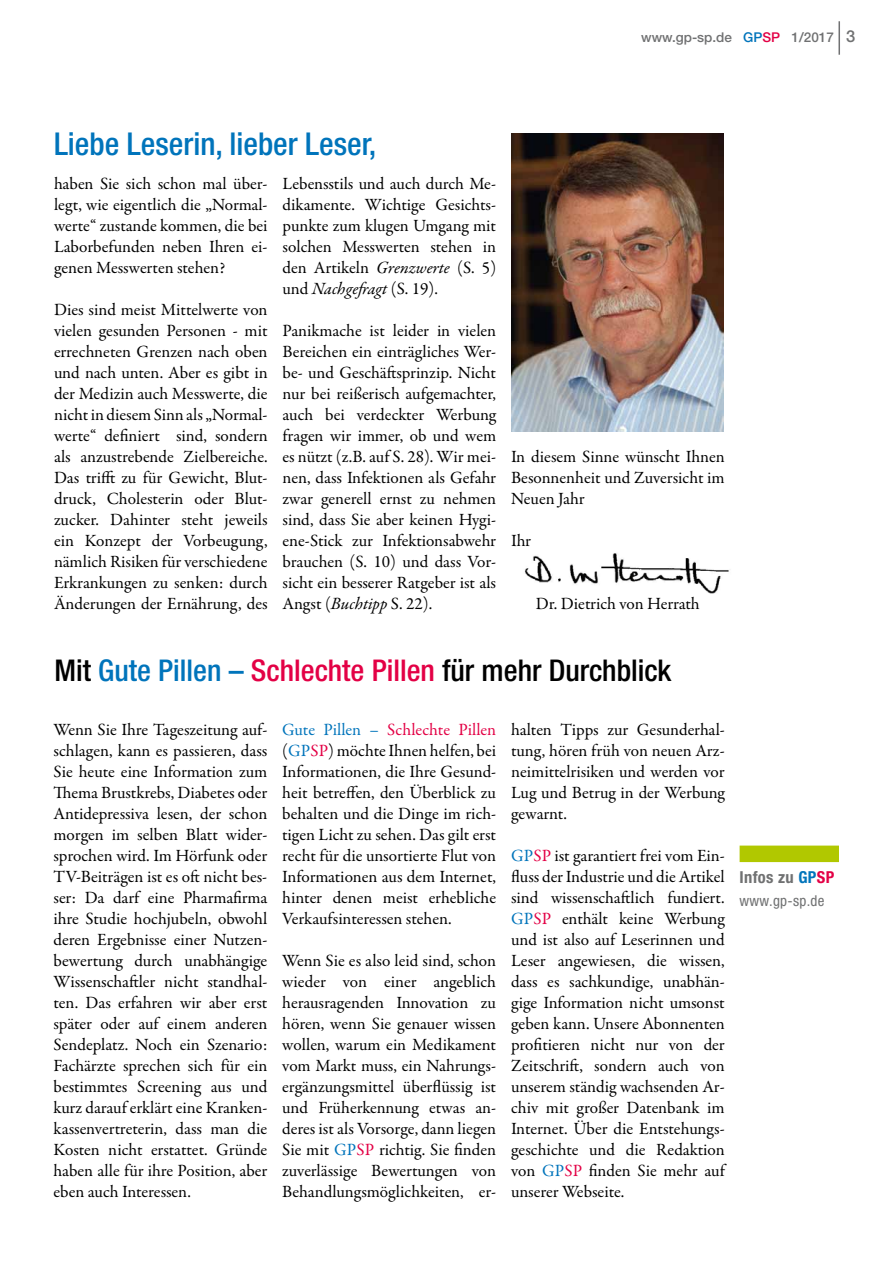
<style>
.page{position:relative;width:893px;height:1263px;background:#fff}
.page>*{position:absolute;margin:0;border:0;box-sizing:border-box;transform-origin:0 0}
.t1{font:500 condensed 31.5px "Helvetica Neue LT Std";color:#0074bb}
.t2{font:500 condensed 30px "Helvetica Neue LT Std";color:#000}
.t3{font:17.25px/21px "Garamond Premr Pro";letter-spacing:-.005em;color:#000;text-align:justify}
.t4{font:700 condensed 16.5px "Helvetica Neue LT";color:#707172}
.t5{font:condensed 15px "Helvetica Neue LT";letter-spacing:.02em;color:#707172}
.t6{font:500 13.5px "Helvetica Neue LT";color:#707172}
.s1{color:#0074bb}
.s2{color:#e30045}
.s3{font-size:16.5px}
.s4{font-style:italic}
</style>
<div class="page">
<hr style="left:838px;top:21px;width:2px;height:34px;background:#707172">
<img style="left:524px;top:553px;width:205px;height:41px">
<div style="left:740px;top:845px;width:99px;height:17px;background:#b1c800"></div>
<img style="left:511px;top:134px;width:213px;height:298px">
<p class="t6" style="left:641px;top:29px;width:215px">www.gp-sp.de <span class="s1">GP</span><span class="s2">SP</span> 1/2017 <span class="s3">3</span></p>
<h1 class="t1" style="left:54px;top:125px;width:324px">Liebe Leserin, lieber Leser,</h1>
<p class="t3" style="left:54px;top:173px;width:215px">haben Sie sich schon mal über&shy;legt, wie eigentlich die „Normal&shy;werte“ zustande kommen, die bei Laborbefunden neben Ihren ei&shy;genen Messwerten stehen?</p>
<p class="t3" style="left:54px;top:299px;width:215px">Dies sind meist Mittelwerte von vielen gesunden Personen - mit errechneten Grenzen nach oben und nach unten. Aber es gibt in der Medizin auch Messwerte, die nicht in diesem Sinn als „Normal&shy;werte“ definiert sind, sondern als anzustrebende Zielbereiche.<br>Das trifft zu für Gewicht, Blut&shy;druck, Cholesterin oder Blut&shy;zucker. Dahinter steht jeweils ein Konzept der Vorbeugung, nämlich Risiken für verschiedene Erkrankungen zu senken: durch Änderungen der Ernährung, des</p>
<p class="t3" style="left:283px;top:173px;width:215px">Lebensstils und auch durch Me&shy;dikamente. Wichtige Gesichts&shy;punkte zum klugen Umgang mit solchen Messwerten stehen in den Artikeln <span class="s4">Grenzwerte</span> (S. 5) und <span class="s4">Nachgefragt</span> (S. 19).</p>
<p class="t3" style="left:283px;top:320px;width:215px">Panikmache ist leider in vielen Bereichen ein einträgliches Wer&shy;be- und Geschäftsprinzip. Nicht nur bei reißerisch aufgemachter, auch bei verdeckter Werbung fragen wir immer, ob und wem es nützt (z.B. auf S. 28). Wir mei&shy;nen, dass Infektionen als Gefahr zwar generell ernst zu nehmen sind, dass Sie aber keinen Hygi&shy;ene-Stick zur Infektionsabwehr brauchen (S. 10) und dass Vor&shy;sicht ein besserer Ratgeber ist als Angst (<span class="s4">Buchtipp</span> S. 22).</p>
<p class="t3" style="left:511px;top:446px;width:215px">In diesem Sinne wünscht Ihnen Besonnenheit und Zuversicht im Neuen Jahr</p>
<p class="t3" style="left:511px;top:530px;width:22px">Ihr</p>
<p class="t3" style="left:536px;top:593px;width:165px">Dr. Dietrich von Herrath</p>
<h2 class="t2" style="left:54px;top:653px;width:619px">Mit <span class="s1">Gute Pillen –</span> <span class="s2">Schlechte Pillen</span> für mehr Durchblick</h2>
<p class="t3" style="left:54px;top:719px;width:215px">Wenn Sie Ihre Tageszeitung auf&shy;schlagen, kann es passieren, dass Sie heute eine Information zum Thema Brustkrebs, Diabetes oder Antidepressiva lesen, der schon morgen im selben Blatt wider&shy;sprochen wird. Im Hörfunk oder TV-Beiträgen ist es oft nicht bes&shy;ser: Da darf eine Pharmafirma ihre Studie hochjubeln, obwohl deren Ergebnisse einer Nutzen&shy;bewertung durch unabhängige Wissenschaftler nicht standhal&shy;ten. Das erfahren wir aber erst später oder auf einem anderen Sendeplatz. Noch ein Szenario:<br>Fachärzte sprechen sich für ein bestimmtes Screening aus und kurz darauf erklärt eine Kranken&shy;kassenvertreterin, dass man die Kosten nicht erstattet. Gründe haben alle für ihre Position, aber eben auch Interessen.</p>
<p class="t3" style="left:282px;top:719px;width:215px"><span class="s1">Gute Pillen –</span> <span class="s2">Schlechte Pillen </span>(<span class="s1">GP</span><span class="s2">SP</span>) möchte Ihnen helfen, bei Informationen, die Ihre Gesund&shy;heit betreffen, den Überblick zu behalten und die Dinge im rich&shy;tigen Licht zu sehen. Das gilt erst recht für die unsortierte Flut von Informationen aus dem Internet, hinter denen meist erhebliche Verkaufsinteressen stehen.</p>
<p class="t3" style="left:282px;top:950px;width:215px">Wenn Sie es also leid sind, schon wieder von einer angeblich herausragenden Innovation zu hören, wenn Sie genauer wissen wollen, warum ein Medikament vom Markt muss, ein Nahrungs&shy;ergänzungsmittel überflüssig ist und Früherkennung etwas an&shy;deres ist als Vorsorge, dann liegen Sie mit <span class="s1">GP</span><span class="s2">SP</span> richtig. Sie finden zuverlässige Bewertungen von Behandlungsmöglichkeiten, er-</p>
<p class="t3" style="left:511px;top:719px;width:215px">halten Tipps zur Gesunderhal&shy;tung, hören früh von neuen Arz&shy;neimittelrisiken und werden vor Lug und Betrug in der Werbung gewarnt.</p>
<p class="t3" style="left:511px;top:845px;width:215px"><span class="s1">GP</span><span class="s2">SP</span> ist garantiert frei vom Ein&shy;fluss der Industrie und die Artikel sind wissenschaftlich fundiert.<br><span class="s1">GP</span><span class="s2">SP</span> enthält keine Werbung und ist also auf Leserinnen und Leser angewiesen, die wissen, dass es sachkundige, unabhän&shy;gige Information nicht umsonst geben kann. Unsere Abonnenten profitieren nicht nur von der Zeitschrift, sondern auch von unserem ständig wachsenden Ar&shy;chiv mit großer Datenbank im Internet. Über die Entstehungs&shy;geschichte und die Redaktion von <span class="s1">GP</span><span class="s2">SP</span> finden Sie mehr auf unserer Webseite.</p>
<p class="t4" style="left:740px;top:867px;width:87px">Infos zu <span class="s1">GP</span><span class="s2">SP</span></p>
<p class="t5" style="left:740px;top:892px;width:86px">www.gp-sp.de</p>
</div>
